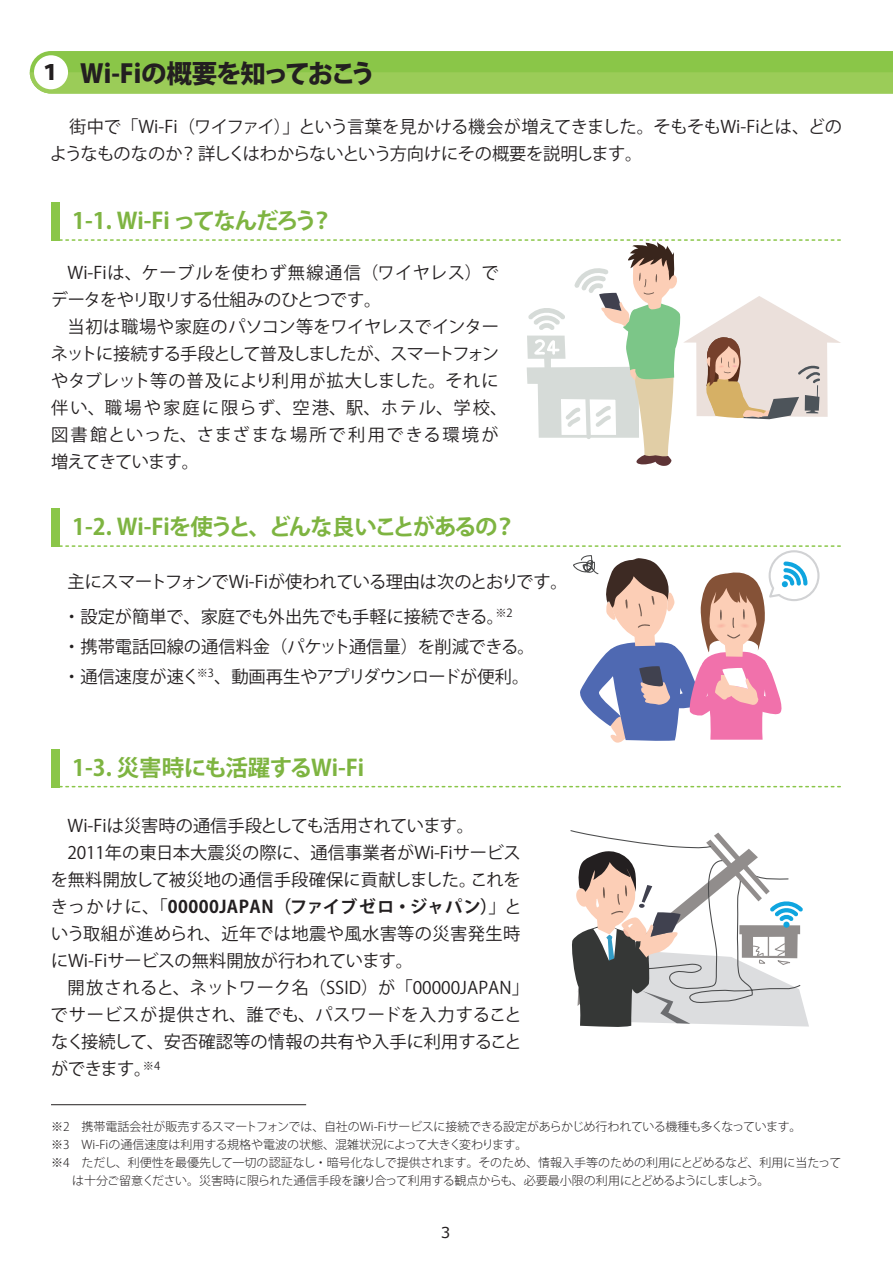
<style>
.page{position:relative;width:893px;height:1263px;background:#fff}
.page>*{position:absolute;margin:0;border:0;box-sizing:border-box;transform-origin:0 0}
.t1{font:800 25.5px "Koz Go Pr 6 N";letter-spacing:-.05em;color:#231f20}
.t2{font:700 22.5px "Koz Go Pr 6 N";letter-spacing:-.05em;color:#7eb441}
.t3{font:700 22.5px "Koz Go Pr 6 N";letter-spacing:-.02em;color:#7eb441}
.t4{font:700 22.5px "Koz Go Pr 6 N";letter-spacing:-.07em;color:#7eb441}
.t5{font:17.25px/27px "Koz Go Pr 6 N";color:#231f20}
.t6{font:17.25px/27px "Koz Go Pr 6 N";letter-spacing:-.025em;color:#231f20}
.t7{font:700 17.25px "Koz Go Pr 6 N";letter-spacing:.025em;color:#231f20}
.t8{font:17.25px "Koz Go Pr 6 N";letter-spacing:.025em;color:#231f20}
.t9{font:17.25px "Koz Go Pr 6 N";letter-spacing:.03em;color:#231f20}
.t10{font:15px "Verdana";color:#231f20}
.t11{font:300 12px "Koz Go Pr 6 N";letter-spacing:-.01em;color:#231f20}
.t12{font:300 12px "Koz Go Pr 6 N";letter-spacing:-.03em;color:#231f20}
.s1{font-size:21px}
.s2{font-weight:400}
</style>
<div class="page">
<svg style="left:570px;top:830px;width:239px;height:197px"></svg>
<svg style="left:30px;top:51px;width:863px;height:43px;background:#93c951"></svg>
<div style="left:34px;top:55px;width:34px;height:34px;background:#fff;border-radius:50%"></div>
<svg style="left:60px;top:239px;width:781px;height:227px"></svg>
<div style="left:51px;top:202px;width:9px;height:39px;background:#8ac648"></div>
<svg style="left:60px;top:545px;width:781px;height:198px"></svg>
<div style="left:51px;top:508px;width:9px;height:39px;background:#8ac648"></div>
<svg style="left:60px;top:786px;width:781px;height:1px"></svg>
<div style="left:51px;top:749px;width:9px;height:38px;background:#8ac648"></div>
<hr style="left:51px;top:1104px;width:255px;height:1px;background:#231f20">
<h1 class="t1" style="left:40px;top:59px;width:337px"><span class="s1">１</span> Wi-Fiの概要を知っておこう</h1>
<p class="t6" style="left:50px;top:114px;width:793px;text-indent:19px">街中で「Wi-Fi（ワイファイ）」という言葉を見かける機会が増えてきました。そもそもWi-Fiとは、どのようなものなのか？ 詳しくはわからないという方向けにその概要を説明します。</p>
<h2 class="t4" style="left:72px;top:208px;width:262px">1-1. Wi-Fi ってなんだろう？</h2>
<p class="t5" style="left:51px;top:260px;width:449px;text-indent:17px">Wi-Fiは、ケーブルを使わず無線通信（ワイヤレス）でデータをやリ取リする仕組みのひとつです。</p>
<p class="t5" style="left:51px;top:314px;width:458px;text-indent:17px">当初は職場や家庭のパソコン等をワイヤレスでインターネットに接続する手段として普及しましたが、スマートフォンやタブレット等の普及により利用が拡大しました。それに伴い、職場や家庭に限らず、空港、駅、ホテル、学校、図書館といった、さまざまな場所で利用できる環境が増えてきています。</p>
<h2 class="t2" style="left:72px;top:514px;width:445px">1-2. Wi-Fiを使うと、どんな良いことがあるの？</h2>
<p class="t5" style="left:63px;top:565px;width:506px;line-height:34.5px">主にスマートフォンでWi-Fiが使われている理由は次のとおりです。・設定が簡単で、家庭でも外出先でも手軽に接続できる。<sup>※2</sup></p>
<p class="t5" style="left:63px;top:632px;width:473px;line-height:30px">・携帯電話回線の通信料金（パケット通信量）を削減できる。・通信速度が速く<sup>※3</sup>、動画再生やアプリダウンロードが便利。</p>
<h2 class="t3" style="left:72px;top:755px;width:293px">1-3. 災害時にも活躍するWi-Fi</h2>
<p class="t5" style="left:68px;top:812px;width:408px">Wi-Fiは災害時の通信手段としても活用されています。</p>
<p class="t5" style="left:68px;top:839px;width:455px">2011年の東日本大震災の際に、通信事業者がWi-Fiサービス</p>
<p class="t5" style="left:51px;top:866px;width:472px">を無料開放して被災地の通信手段確保に貢献しました。これを</p>
<p class="t7" style="left:51px;top:897px;width:473px"><span class="s2">きっかけに、「</span>00000JAPAN（ファイブゼロ・ジャパン）<span class="s2">」と</span></p>
<p class="t8" style="left:51px;top:924px;width:471px">いう取組が進められ、近年では地震や風水害等の災害発生時</p>
<p class="t5" style="left:51px;top:947px;width:364px">にWi-Fiサービスの無料開放が行われています。</p>
<p class="t5" style="left:68px;top:974px;width:463px">開放されると、ネットワーク名（SSID）が「00000JAPAN」</p>
<p class="t9" style="left:51px;top:1005px;width:473px">でサービスが提供され、誰でも、パスワードを入力すること</p>
<p class="t5" style="left:51px;top:1028px;width:472px">なく接続して、安否確認等の情報の共有や入手に利用すること</p>
<p class="t5" style="left:51px;top:1055px;width:111px">ができます。<sup>※4</sup></p>
<p class="t11" style="left:51px;top:1119px;width:752px">※2　携帯電話会社が販売するスマートフォンでは、自社のWi-Fiサービスに接続できる設定があらかじめ行われている機種も多くなっています。</p>
<p class="t11" style="left:51px;top:1137px;width:478px">※3　Wi-Fiの通信速度は利用する規格や電波の状態、混雑状況によって大きく変わります。</p>
<p class="t11" style="left:51px;top:1155px;width:792px">※4　ただし、利便性を最優先して一切の認証なし・暗号化なしで提供されます。そのため、情報入手等のための利用にとどめるなど、利用に当たって</p>
<p class="t12" style="left:72px;top:1173px;width:699px">は十分ご留意ください。災害時に限られた通信手段を譲り合って利用する観点からも、必要最小限の利用にとどめるようにしましょう。</p>
<p class="t10" style="left:441px;top:1222px;width:11px">3</p>
</div>
